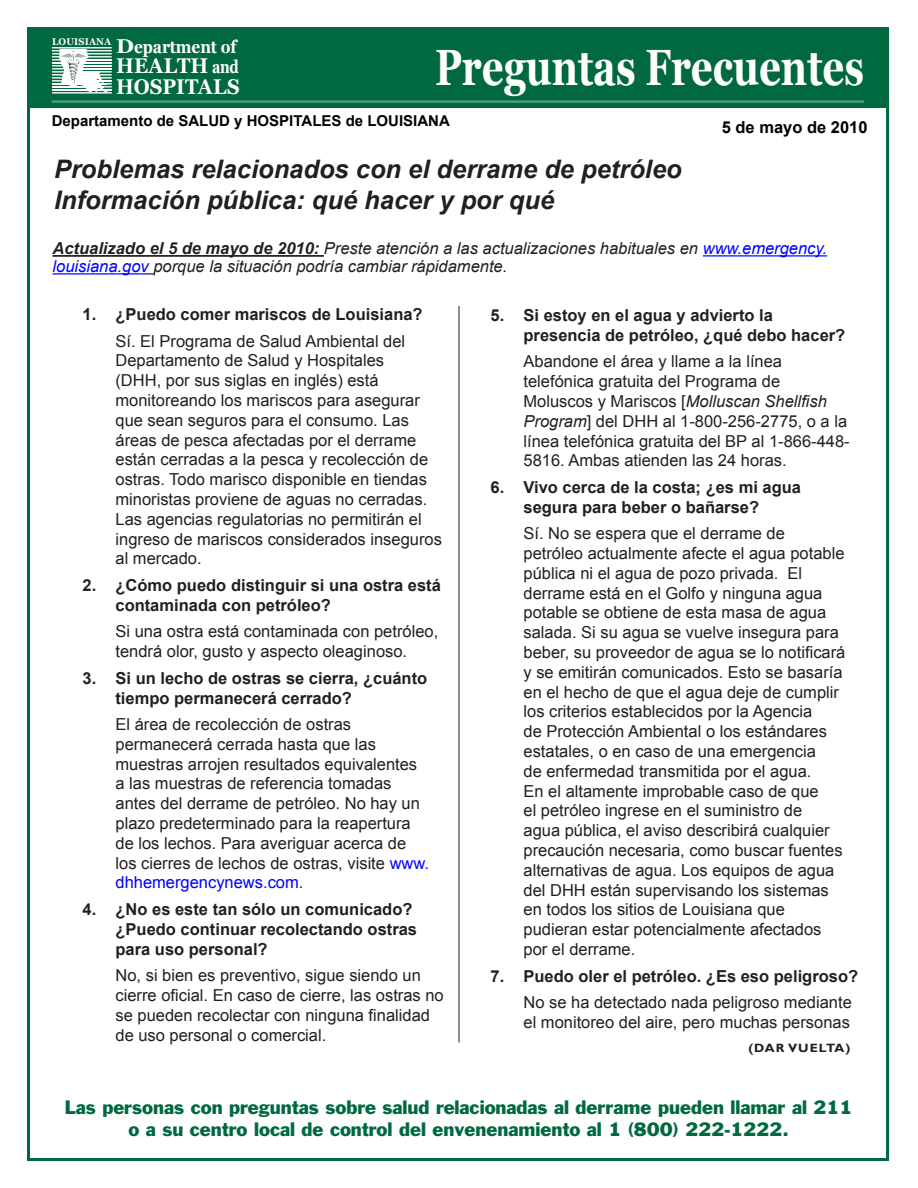
<style>
.page{position:relative;width:918px;height:1188px;background:#fff}
.page>*{position:absolute;margin:0;border:0;box-sizing:border-box;transform-origin:0 0}
.t1{font:700 51px "Georgia";color:#fff;scale:.75 1}
.Pa0{font:italic 700 25.5px "Arial";color:#231f20}
.t2{font:700 21.3px/20.4px "Georgia";color:#fff;scale:.92 1}
.t3{font:18px/21.6px "Franklin Gothic";color:#00693f;text-align:center}
.t4{font:700 18px "Georgia";letter-spacing:-.005em;color:#fff;scale:.86 1}
.Pa4{font:16.5px/19.8px "Arial";color:#231f20}
.Pa2{font:16.5px/19.8px "Arial";color:#231f20}
.Pa3{font:700 16.5px/19.8px "Arial";color:#231f20}
.Pa3-2{font:italic 16.5px/18px "Arial";color:#231f20}
.Pa3-3{font:16.5px/19.8px "Arial";color:#231f20}
.Default{font:700 16.5px "Arial";color:#000}
.Default-2{font:700 15px "Arial";color:#000}
.t5{font:700 12px "Gill Sans";letter-spacing:.08em;color:#231f20;scale:1.06 1}
.s1{font-size:19.95px}
.s2{font-size:18.15px}
.s3{font-weight:700}
.s4{color:#00f}
.s5{font-style:italic}
</style>
<div class="page">
<div style="left:28px;top:28px;width:860px;height:80px;background:#00693f"></div>
<hr style="left:52px;top:100px;width:812px;height:3px;background:#499679">
<hr style="left:52px;top:92px;width:60px;height:2px;background:#fff">
<hr style="left:52px;top:47px;width:60px;height:1px;background:#fff">
<svg style="left:52px;top:49px;width:60px;height:44px"></svg>
<hr style="left:52px;top:255px;width:272px;height:2px;background:#231f20">
<hr style="left:703px;top:255px;width:124px;height:2px;background:#00f">
<hr style="left:52px;top:273px;width:97px;height:2px;background:#00f">
<hr style="left:459px;top:306px;width:1px;height:736px;background:#231f20">
<p class="t4" style="left:52px;top:36px;width:216px"><sup>LOUISIANA</sup> <span class="s1">D</span>epartment of</p>
<p class="t2" style="left:116px;top:56px;width:136px">HEALTH <span class="s2">and<br></span>HOSPITALS</p>
<p class="t1" style="left:435px;top:39px;width:573px">Preguntas Frecuentes</p>
<p class="Default-2" style="left:52px;top:111px;width:400px">Departamento de SALUD y HOSPITALES de LOUISIANA</p>
<p class="Pa0" style="left:54px;top:153px;width:629px">Problemas relacionados con el derrame de petróleo</p>
<p class="Pa0" style="left:54px;top:183px;width:502px">Información pública: qué hacer y por qué</p>
<p class="Default" style="left:722px;top:117px;width:147px">5 de mayo de 2010</p>
<p class="Pa3-2" style="left:52px;top:240px;width:776px"><span class="s3">Actualizado el 5 de mayo de 2010:</span> Preste atención a las actualizaciones habituales en <span class="s4">www.emergency. louisiana.gov</span> porque la situación podría cambiar rápidamente.</p>
<p class="Pa3" style="left:82px;top:305px;width:342px">1. ¿Puedo comer mariscos de Louisiana?</p>
<p class="Pa4" style="left:116px;top:331px;width:328px">Sí. El Programa de Salud Ambiental del Departamento de Salud y Hospitales<br>(DHH, por sus siglas en inglés) está monitoreando los mariscos para asegurar que sean seguros para el consumo. Las áreas de pesca afectadas por el derrame están cerradas a la pesca y recolección de ostras. Todo marisco disponible en tiendas minoristas proviene de aguas no cerradas.<br>Las agencias regulatorias no permitirán el ingreso de mariscos considerados inseguros al mercado.</p>
<p class="Pa3" style="left:116px;top:576px;width:327px;text-indent:-33px">2. ¿Cómo puedo distinguir si una ostra está contaminada con petróleo?</p>
<p class="Pa2" style="left:116px;top:622px;width:324px">Si una ostra está contaminada con petróleo, tendrá olor, gusto y aspecto oleaginoso.</p>
<p class="Pa3" style="left:116px;top:669px;width:313px;text-indent:-33px">3. Si un lecho de ostras se cierra, ¿cuánto tiempo permanecerá cerrado?</p>
<p class="Pa2" style="left:116px;top:715px;width:315px">El área de recolección de ostras permanecerá cerrada hasta que las muestras arrojen resultados equivalentes a las muestras de referencia tomadas antes del derrame de petróleo. No hay un plazo predeterminado para la reapertura de los lechos. Para averiguar acerca de los cierres de lechos de ostras, visite <span class="s4">www. dhhemergencynews.com</span>.</p>
<p class="Pa3" style="left:116px;top:900px;width:303px;text-indent:-33px">4. ¿No es este tan sólo un comunicado? ¿Puedo continuar recolectando ostras para uso personal?</p>
<p class="Pa2" style="left:116px;top:966px;width:330px">No, si bien es preventivo, sigue siendo un cierre oficial. En caso de cierre, las ostras no se pueden recolectar con ninguna finalidad de uso personal o comercial.</p>
<p class="Pa3" style="left:524px;top:306px;width:323px;text-indent:-33px">5. Si estoy en el agua y advierto la presencia de petróleo, ¿qué debo hacer?</p>
<p class="Pa2" style="left:524px;top:352px;width:328px">Abandone el área y llame a la línea telefónica gratuita del Programa de Moluscos y Mariscos [<span class="s5">Molluscan Shellfish Program</span>] del DHH al 1-800-256-2775, o a la línea telefónica gratuita del BP al 1-866-448- 5816. Ambas atienden las 24 horas.</p>
<p class="Pa3" style="left:490px;top:478px;width:312px;text-align:center">6. Vivo cerca de la costa; ¿es mi agua segura para beber o bañarse?</p>
<p class="Pa4" style="left:524px;top:524px;width:323px">Sí. No se espera que el derrame de petróleo actualmente afecte el agua potable pública ni el agua de pozo privada. El derrame está en el Golfo y ninguna agua potable se obtiene de esta masa de agua salada. Si su agua se vuelve insegura para beber, su proveedor de agua se lo notificará y se emitirán comunicados. Esto se basaría en el hecho de que el agua deje de cumplir los criterios establecidos por la Agencia<br>de Protección Ambiental o los estándares estatales, o en caso de una emergencia<br>de enfermedad transmitida por el agua.<br>En el altamente improbable caso de que<br>el petróleo ingrese en el suministro de<br>agua pública, el aviso describirá cualquier precaución necesaria, como buscar fuentes alternativas de agua. Los equipos de agua del DHH están supervisando los sistemas en todos los sitios de Louisiana que pudieran estar potencialmente afectados por el derrame.</p>
<p class="Pa3" style="left:490px;top:966px;width:369px">7. Puedo oler el petróleo. ¿Es eso peligroso?</p>
<p class="Pa3-3" style="left:524px;top:993px;width:330px">No se ha detectado nada peligroso mediante el monitoreo del aire, pero muchas personas</p>
<p class="t5" style="left:748px;top:1040px;width:98px">(DAR VUELTA)</p>
<p class="t3" style="left:65px;top:1096px;width:789px">Las personas con preguntas sobre salud relacionadas al derrame pueden llamar al 211 o a su centro local de control del envenenamiento al 1 (800) 222-1222.</p>
</div>
